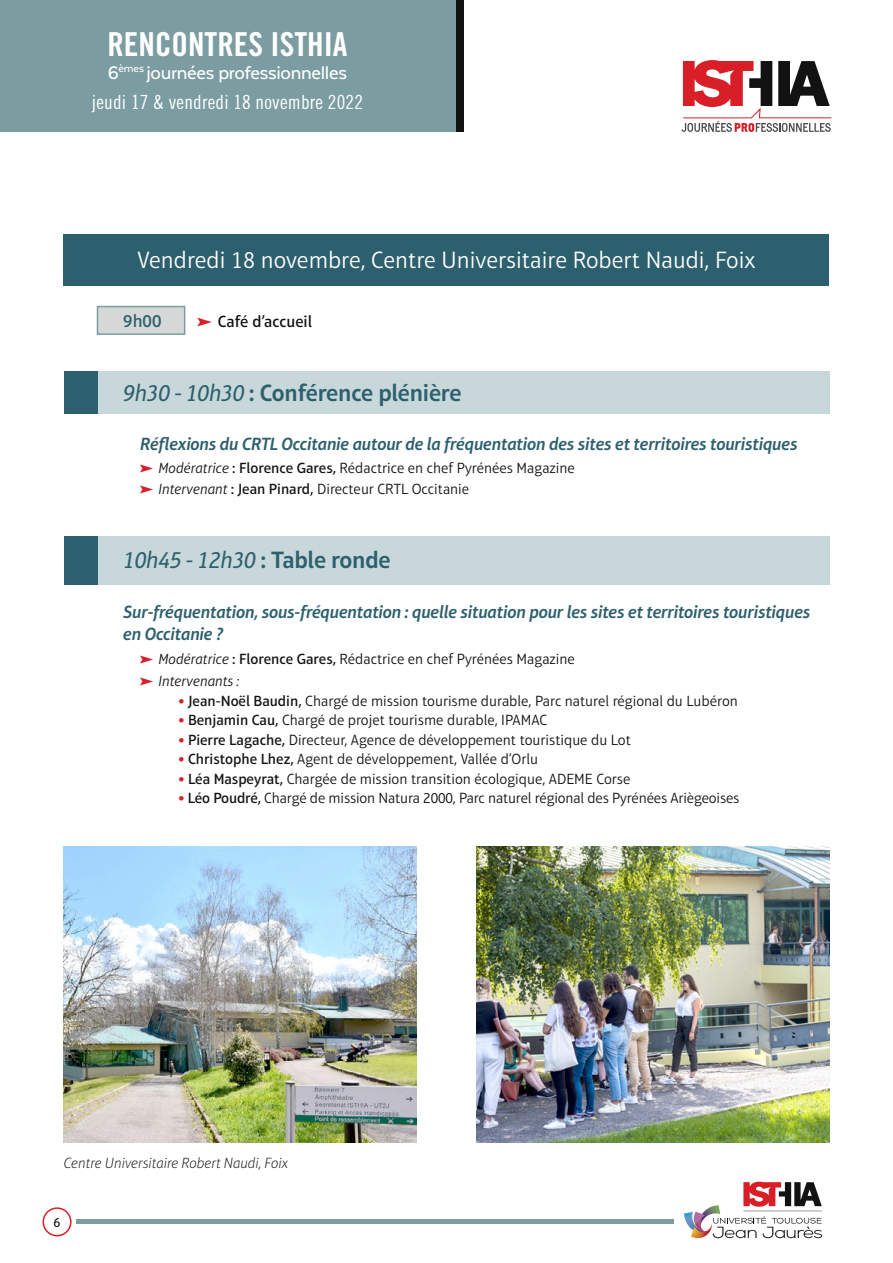
<style>
.page{position:relative;width:893px;height:1263px;background:#fff}
.page>*{position:absolute;margin:0;border:0;box-sizing:border-box;transform-origin:0 0}
.t1{font:33px "Trade Gothic LT Std Bd Cn 20";color:#fff}
.t2{font:300 24px "Aptifer Sans LT Pro";color:#fff}
.t3{font:600 24px "Aptifer Sans LT Pro";letter-spacing:-.01em;color:#2d606e}
.t4{font:italic 24px "Aptifer Sans LT Pro";letter-spacing:-.01em;color:#2d606e}
.t5{font:500 21px "Texta Alt";letter-spacing:-.015em;color:#fff}
.t6{font:19.5px "Trade Gothic LT Std Cn 18";letter-spacing:.01em;color:#fff}
.t7{font:italic 600 18px/21.6px "Aptifer Sans LT Pro";letter-spacing:-.01em;color:#2d606e}
.t8{font:500 18px "Aptifer Sans LT Pro";color:#2d606e}
.t9{font:500 16.5px "Aptifer Sans LT Pro";color:#121212}
.t10{font:300 15px/21px "Aptifer Sans LT Pro";color:#121212}
.t11{font:italic 100 15px "Aptifer Sans LT Pro";color:#121212}
.t12{font:13.5px "Aptifer Sans LT Pro";color:#121212}
.s1{font-family:"Pointers";font-weight:400;color:#d81f27}
.s2{font-weight:400;font-style:italic}
.s3{font-style:italic}
.s4{font-weight:500}
.s5{font-weight:600;font-style:normal}
.s6{font-weight:900;color:#d81f27}
</style>
<div class="page">
<hr style="left:77px;top:1220px;width:597px;height:4px;background:#7b9da2">
<div style="left:43px;top:1207px;width:29px;height:29px;border:2px solid #d81f27;border-radius:50%"></div>
<svg style="left:684px;top:1182px;width:138px;height:56px"></svg>
<hr style="left:743px;top:1210px;width:79px;height:1px;background:#9d9f9e">
<svg style="left:681px;top:60px;width:151px;height:72px"></svg>
<div style="left:64px;top:371px;width:35px;height:43px;background:#2d606e"></div>
<div style="left:64px;top:536px;width:35px;height:48px;background:#2d606e"></div>
<div style="left:64px;top:234px;width:765px;height:52px;background:#2d606e"></div>
<div style="left:98px;top:371px;width:731px;height:43px;background:#c8d7d9"></div>
<div style="left:98px;top:536px;width:731px;height:48px;background:#c8d7d9"></div>
<img style="left:64px;top:846px;width:353px;height:297px">
<img style="left:476px;top:846px;width:353px;height:297px">
<div style="left:97px;top:306px;width:88px;height:29px;background:#d5d8d7;border:2px solid #7b9da2"></div>
<div style="left:455px;top:0;width:8px;height:132px;background:#121212"></div>
<div style="left:0;top:0;width:455px;height:132px;background:#7b9da2"></div>
<h1 class="t1" style="left:107px;top:24px;width:242px">RENCONTRES ISTHIA</h1>
<h3 class="t5" style="left:108px;top:62px;width:241px">6<sup>èmes</sup> journées professionnelles</h3>
<h3 class="t6" style="left:92px;top:90px;width:273px">jeudi 17 &amp; vendredi 18 novembre 2022</h3>
<h2 class="t2" style="left:138px;top:246px;width:619px">Vendredi 18 novembre, Centre Universitaire Robert Naudi, Foix</h2>
<p class="t8" style="left:123px;top:311px;width:40px">9h00</p>
<p class="t9" style="left:198px;top:312px;width:116px"><span class="s1">d</span> Café d’accueil</p>
<h2 class="t3" style="left:123px;top:378px;width:340px"><span class="s2">9h30 - 10h30</span> : Conférence plénière</h2>
<p class="t7" style="left:140px;top:433px;width:659px">Réflexions du CRTL Occitanie autour de la fréquentation des sites et territoires touristiques</p>
<p class="t10" style="left:140px;top:458px;width:436px"><span class="s1">d</span> <span class="s3">Modératrice</span> <span class="s4">: Florence Gares,</span> Rédactrice en chef Pyrénées Magazine <span class="s1">d</span> <span class="s3">Intervenant</span> <span class="s4">: Jean Pinard,</span> Directeur CRTL Occitanie</p>
<h2 class="t4" style="left:123px;top:546px;width:269px">10h45 - 12h30 <span class="s5">: Table ronde</span></h2>
<p class="t7" style="left:123px;top:601px;width:689px">Sur-fréquentation, sous-fréquentation : quelle situation pour les sites et territoires touristiques en Occitanie ?</p>
<p class="t10" style="left:140px;top:647px;width:436px;line-height:22.5px"><span class="s1">d</span> <span class="s3">Modératrice</span> <span class="s4">: Florence Gares,</span> Rédactrice en chef Pyrénées Magazine <span class="s1">d</span> <span class="s3">Intervenants :</span></p>
<p class="t10" style="left:179px;top:690px;width:561px"><span class="s6">•</span> <span class="s4">Jean-Noël Baudin,</span> Chargé de mission tourisme durable, Parc naturel régional du Lubéron</p>
<p class="t10" style="left:179px;top:710px;width:370px"><span class="s6">•</span> <span class="s4">Benjamin Cau,</span> Chargé de projet tourisme durable, IPAMAC</p>
<p class="t10" style="left:179px;top:729px;width:454px"><span class="s6">•</span> <span class="s4">Pierre Lagache,</span> Directeur, Agence de développement touristique du Lot</p>
<p class="t10" style="left:179px;top:749px;width:361px"><span class="s6">•</span> <span class="s4">Christophe Lhez,</span> Agent de développement, Vallée d’Orlu</p>
<p class="t10" style="left:179px;top:768px;width:453px"><span class="s6">•</span> <span class="s4">Léa Maspeyrat,</span> Chargée de mission transition écologique, ADEME Corse</p>
<p class="t10" style="left:179px;top:788px;width:562px"><span class="s6">•</span> <span class="s4">Léo Poudré,</span> Chargé de mission Natura 2000, Parc naturel régional des Pyrénées Ariègeoises</p>
<p class="t11" style="left:64px;top:1154px;width:226px">Centre Universitaire Robert Naudi, Foix</p>
<p class="t12" style="left:54px;top:1215px;width:8px">6</p>
</div>
